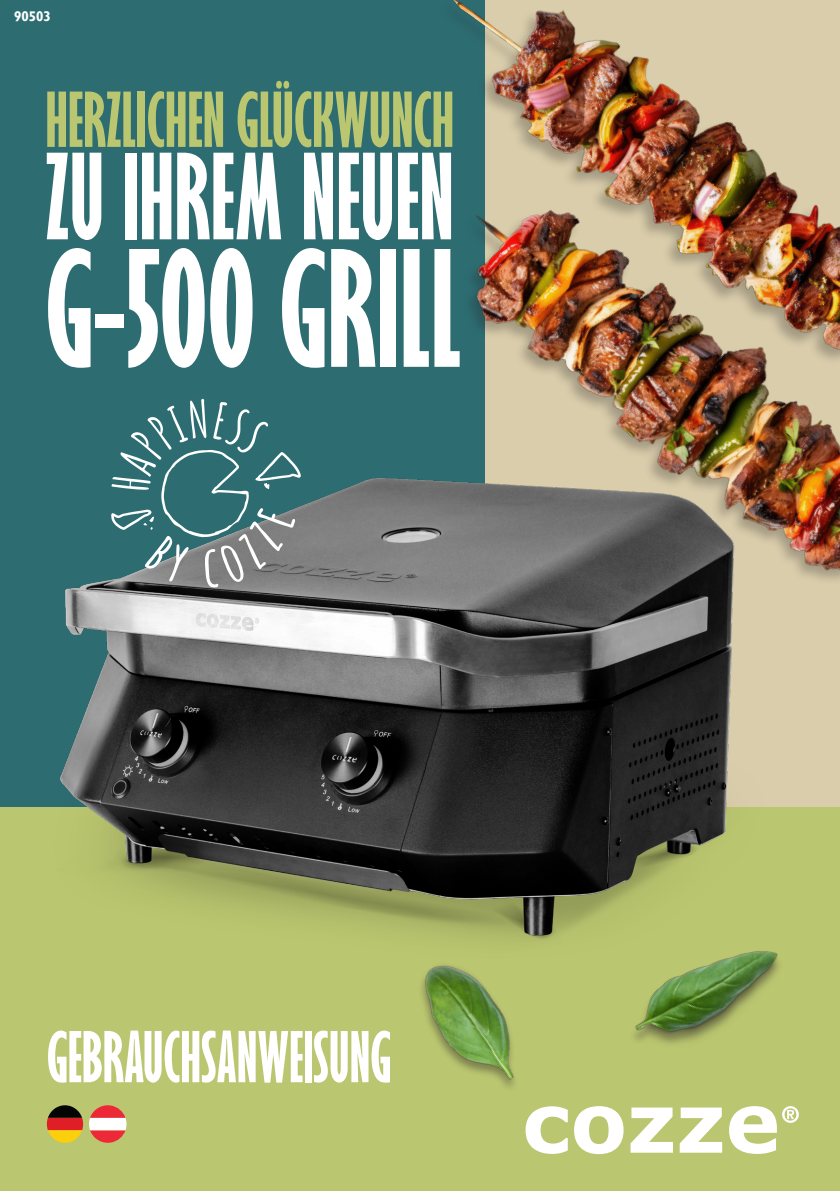
<style>
.page{position:relative;width:840px;height:1191px;background:#fff}
.page>*{position:absolute;margin:0;border:0;box-sizing:border-box;transform-origin:0 0}
.t1{font:700 extra-condensed 148px "Gill Sans";color:#fff}
.t2{font:700 extra-condensed 108.8px "Gill Sans";color:#fff}
.t3{font:700 extra-condensed 69.4px "Gill Sans";color:#bbc670}
.t4{font:700 extra-condensed 64.4px "Gill Sans";color:#fff}
.t5{font:700 condensed 14px "Gill Sans";color:#fff}
</style>
<div class="page">
<div style="left:0;top:0;width:485px;height:831px;background:#2d6d72"></div>
<img style="left:453px;top:0;width:386px;height:86px">
<img style="left:471px;top:86px;width:368px;height:608px">
<div style="left:0;top:807px;width:839px;height:384px;background:#bbc670"></div>
<svg style="left:525px;top:1106px;width:42px;height:48px"></svg>
<svg style="left:574px;top:1106px;width:49px;height:48px"></svg>
<svg style="left:630px;top:1107px;width:42px;height:45px"></svg>
<svg style="left:679px;top:1107px;width:42px;height:45px"></svg>
<svg style="left:729px;top:1106px;width:69px;height:48px"></svg>
<img style="left:60px;top:421px;width:778px;height:507px">
<img style="left:573px;top:861px;width:231px;height:183px">
<img style="left:412px;top:928px;width:159px;height:159px">
<svg style="left:47px;top:1105px;width:36px;height:37px"></svg>
<svg style="left:89px;top:1105px;width:37px;height:37px"></svg>
<svg style="left:111px;top:399px;width:189px;height:188px"></svg>
<p class="t5" style="left:14px;top:8px;width:38px">90503</p>
<p class="t3" style="left:45px;top:78px;width:410px">HERZLICHEN GLÜCKWUNCH</p>
<p class="t2" style="left:45px;top:131px;width:410px">ZU IHREM NEUEN</p>
<p class="t1" style="left:45px;top:219px;width:417px">G-500 GRILL</p>
<p class="t4" style="left:47px;top:1018px;width:345px">GEBRAUCHSANWEISUNG</p>
</div>
